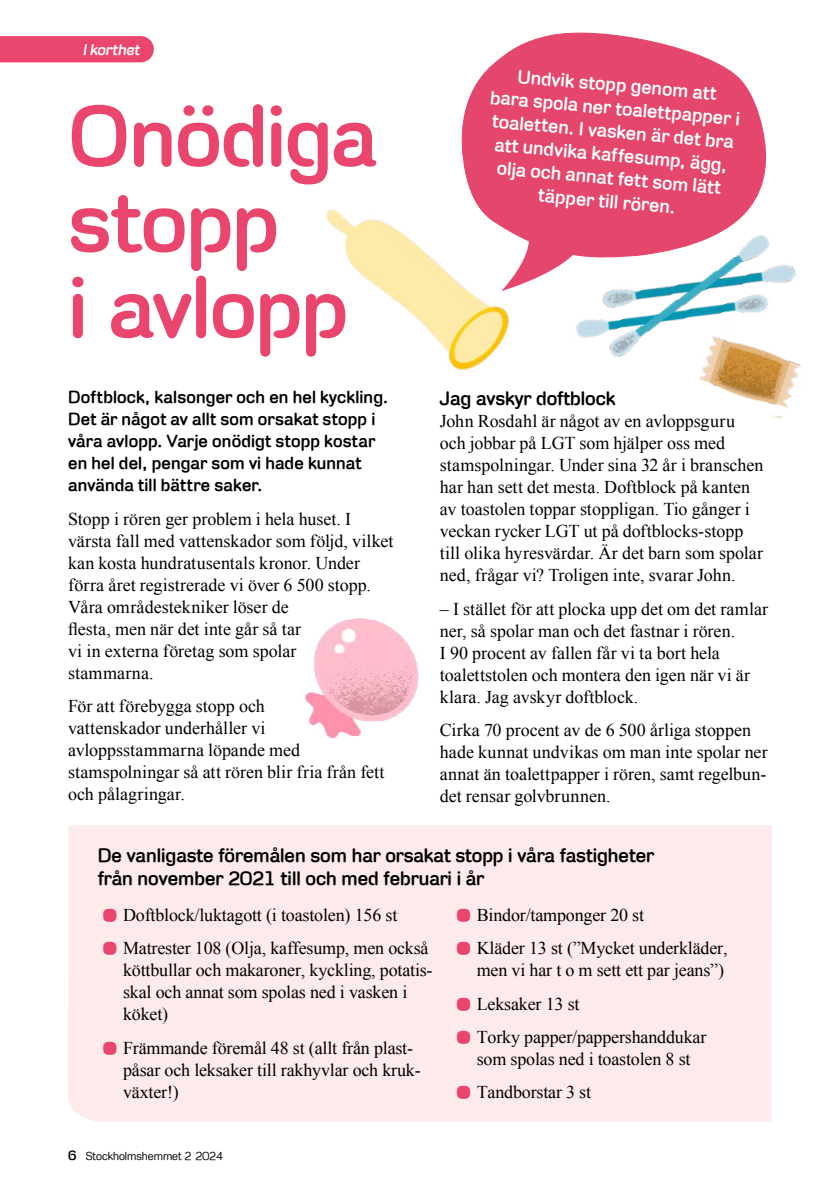
<style>
.page{position:relative;width:840px;height:1191px;background:#fff}
.page>*{position:absolute;margin:0;border:0;box-sizing:border-box;transform-origin:0 0}
.t1{font:700 88.2px/85.6px "Stockholm Runt";letter-spacing:-.01em;color:#e9456d}
.t2{font:700 20px/23px "Stockholm Runt";color:#000}
.t3{font:700 19.4px/23.4px "Stockholm Runt";color:#fff;text-align:center}
.t4{font:18px/22px "Times New Roman";letter-spacing:-.005em;color:#000}
.t5{font:700 18px/22px "Stockholm Runt";letter-spacing:.01em;color:#000}
.t6{font:italic 700 16px "Stockholm Runt";letter-spacing:-.005em;color:#fff}
.t7{font:12px "Stockholm Runt";color:#000}
.s1{font-family:"Stockholm Runt";font-weight:700;font-size:40px;color:#e9456d}
.s2{font-weight:700;font-size:14px}
</style>
<div class="page">
<svg style="left:461px;top:32px;width:306px;height:244px;background:#e86081"></svg>
<div style="left:68px;top:825px;width:703px;height:296px;background:#fdeaea"></div>
<img style="left:303px;top:618px;width:116px;height:120px">
<img style="left:699px;top:377px;width:98px;height:42px">
<img style="left:561px;top:228px;width:240px;height:149px">
<img style="left:326px;top:156px;width:215px;height:214px">
<div style="left:0;top:36px;width:154px;height:26px;background:#e9456d"></div>
<p class="t6" style="left:83px;top:41px;width:58px">I korthet</p>
<h1 class="t1" style="left:68px;top:92px;width:310px">Onödiga stopp<br>i avlopp</h1>
<p class="t5" style="left:68px;top:386px;width:321px">Doftblock, kalsonger och en hel kyckling.<br>Det är något av allt som orsakat stopp i våra avlopp. Varje onödigt stopp kostar en hel del, pengar som vi hade kunnat använda till bättre saker.</p>
<p class="t4" style="left:68px;top:507px;width:327px">Stopp i rören ger problem i hela huset. I värsta fall med vattenskador som följd, vilket kan kosta hundratusentals kronor. Under förra året registrerade vi över 6 500 stopp.<br>Våra områdestekniker löser de<br>flesta, men när det inte går så tar<br>vi in externa företag som spolar<br>stammarna.</p>
<p class="t4" style="left:68px;top:695px;width:318px">För att förebygga stopp och<br>vattenskador underhåller vi avloppsstammarna löpande med stamspolningar så att rören blir fria från fett och pålagringar.</p>
<p class="t3" style="left:493px;top:62px;width:252px;rotate:5deg">Undvik stopp genom att<br>bara spola ner toalettpapper i toaletten. I vasken är det bra att undvika kaffesump, ägg, olja och annat fett som lätt täpper till rören.</p>
<p class="t2" style="left:439px;top:387px;width:177px">Jag avskyr doftblock</p>
<p class="t4" style="left:439px;top:410px;width:325px">John Rosdahl är något av en avloppsguru och jobbar på LGT som hjälper oss med stamspolningar. Under sina 32 år i branschen har han sett det mesta. Doftblock på kanten av toastolen toppar stoppligan. Tio gånger i veckan rycker LGT ut på doftblocks-stopp till olika hyresvärdar. Är det barn som spolar ned, frågar vi? Troligen inte, svarar John.</p>
<p class="t4" style="left:439px;top:597px;width:330px">– I stället för att plocka upp det om det ramlar ner, så spolar man och det fastnar i rören.<br>I 90 procent av fallen får vi ta bort hela toalettstolen och montera den igen när vi är klara. Jag avskyr doftblock.</p>
<p class="t4" style="left:439px;top:718px;width:329px">Cirka 70 procent av de 6 500 årliga stoppen hade kunnat undvikas om man inte spolar ner annat än toalettpapper i rören, samt regelbun&shy;det rensar golvbrunnen.</p>
<p class="t2" style="left:98px;top:843px;width:557px">De vanligaste föremålen som har orsakat stopp i våra fastigheter från november 2021 till och med februari i år</p>
<p class="t4" style="left:100px;top:903px;width:298px"><span class="s1">•</span> Doftblock/luktagott (i toastolen) 156 st</p>
<p class="t4" style="left:123px;top:937px;width:311px;text-indent:-23px"><span class="s1">•</span> Matrester 108 (Olja, kaffesump, men också köttbullar och makaroner, kyckling, potatis&shy;skal och annat som spolas ned i vasken i köket)</p>
<p class="t4" style="left:123px;top:1036px;width:299px;text-indent:-23px"><span class="s1">•</span> Främmande föremål 48 st (allt från plast&shy;påsar och leksaker till rakhyvlar och kruk&shy;växter!)</p>
<p class="t4" style="left:454px;top:903px;width:191px"><span class="s1">•</span> Bindor/tamponger 20 st</p>
<p class="t4" style="left:454px;top:937px;width:275px;text-align:right"><span class="s1">•</span> Kläder 13 st (”Mycket underkläder, men vi har t o m sett ett par jeans”)</p>
<p class="t4" style="left:454px;top:992px;width:127px"><span class="s1">•</span> Leksaker 13 st</p>
<p class="t4" style="left:454px;top:1025px;width:254px;text-align:center"><span class="s1">•</span> Torky papper/pappershanddukar som spolas ned i toastolen 8 st</p>
<p class="t4" style="left:454px;top:1081px;width:138px"><span class="s1">•</span> Tandborstar 3 st</p>
<p class="t7" style="left:68px;top:1148px;width:156px"><span class="s2">6</span> Stockholmshemmet 2 2024</p>
</div>
